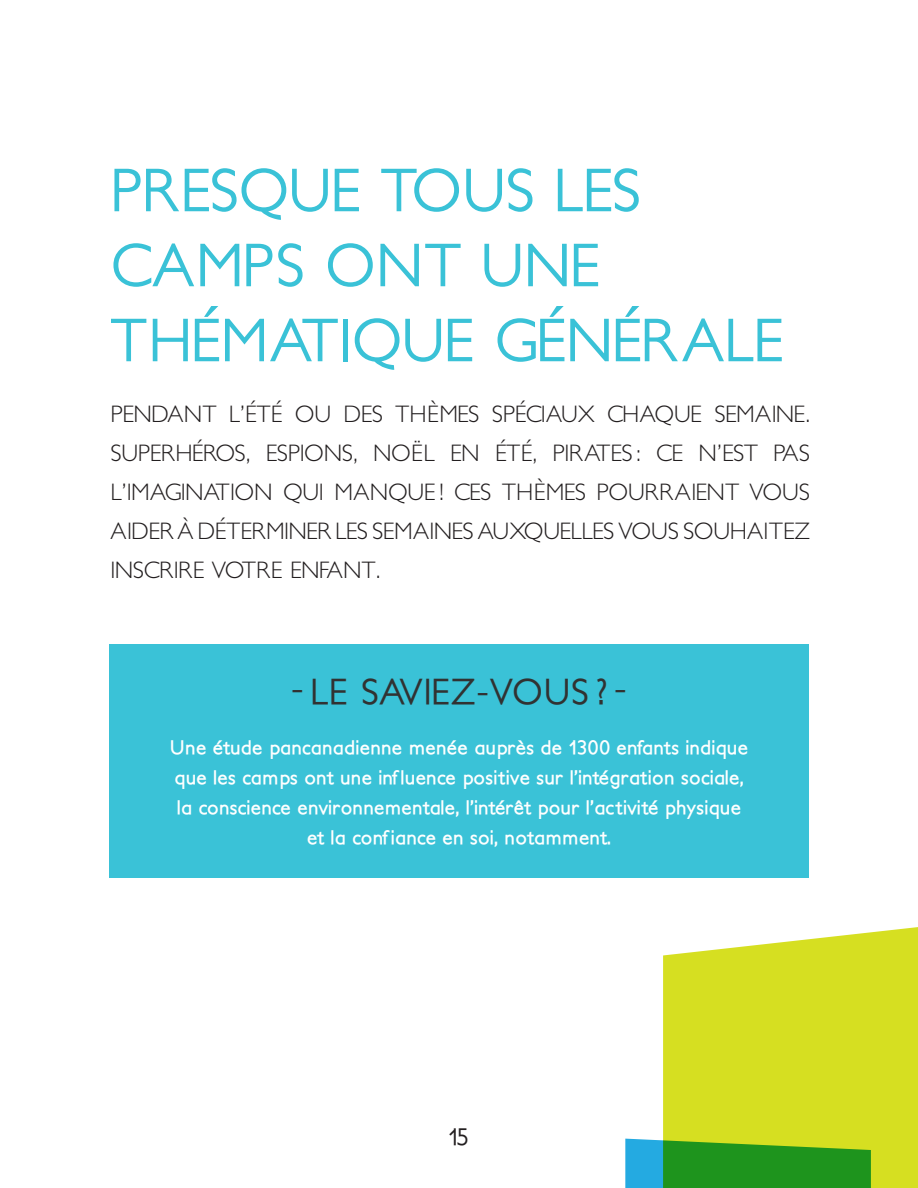
<style>
.page{position:relative;width:918px;height:1188px;background:#fff}
.page>*{position:absolute;margin:0;border:0;box-sizing:border-box;transform-origin:0 0}
.t1{font:500 60px/75px "Petita";letter-spacing:-.02em;color:#3ac2d7}
.t2{font:500 36.3px "Petita";letter-spacing:.01em;color:#313232}
.t3{font:300 24px/39px "Petita";letter-spacing:-.02em;color:#231f20;text-align:justify}
.t4{font:500 24px "Petita";color:#231f20}
.t5{font:700 19.5px/30px "Petita";letter-spacing:.015em;color:#fff;text-align:center}
</style>
<div class="page">
<svg style="left:663px;top:927px;width:255px;height:261px;background:#d8e12f"></svg>
<svg style="left:625px;top:1139px;width:246px;height:49px;background:#339f3c"></svg>
<div style="left:109px;top:644px;width:700px;height:234px;background:#3ac2d7"></div>
<h1 class="t1" style="left:111px;top:154px;width:675px">PRESQUE TOUS LES<br>CAMPS ONT UNE<br>THÉMATIQUE GÉNÉRALE</h1>
<p class="t3" style="left:111px;top:395px;width:701px">PENDANT L’ÉTÉ OU DES THÈMES SPÉCIAUX CHAQUE SEMAINE.<br>SUPERHÉROS, ESPIONS, NOËL EN ÉTÉ, PIRATES : CE N’EST PAS L’IMAGINATION QUI MANQUE ! CES THÈMES POURRAIENT VOUS AIDER À DÉTERMINER LES SEMAINES AUXQUELLES VOUS SOUHAITEZ INSCRIRE VOTRE ENFANT.</p>
<h2 class="t2" style="left:291px;top:670px;width:337px">- LE SAVIEZ-VOUS ? -</h2>
<p class="t5" style="left:170px;top:733px;width:580px">Une étude pancanadienne menée auprès de 1300 enfants indique que les camps ont une influence positive sur l’intégration sociale, la conscience environnementale, l’intérêt pour l’activité physique et la confiance en soi, notamment.</p>
<p class="t4" style="left:449px;top:1122px;width:22px">15</p>
</div>
